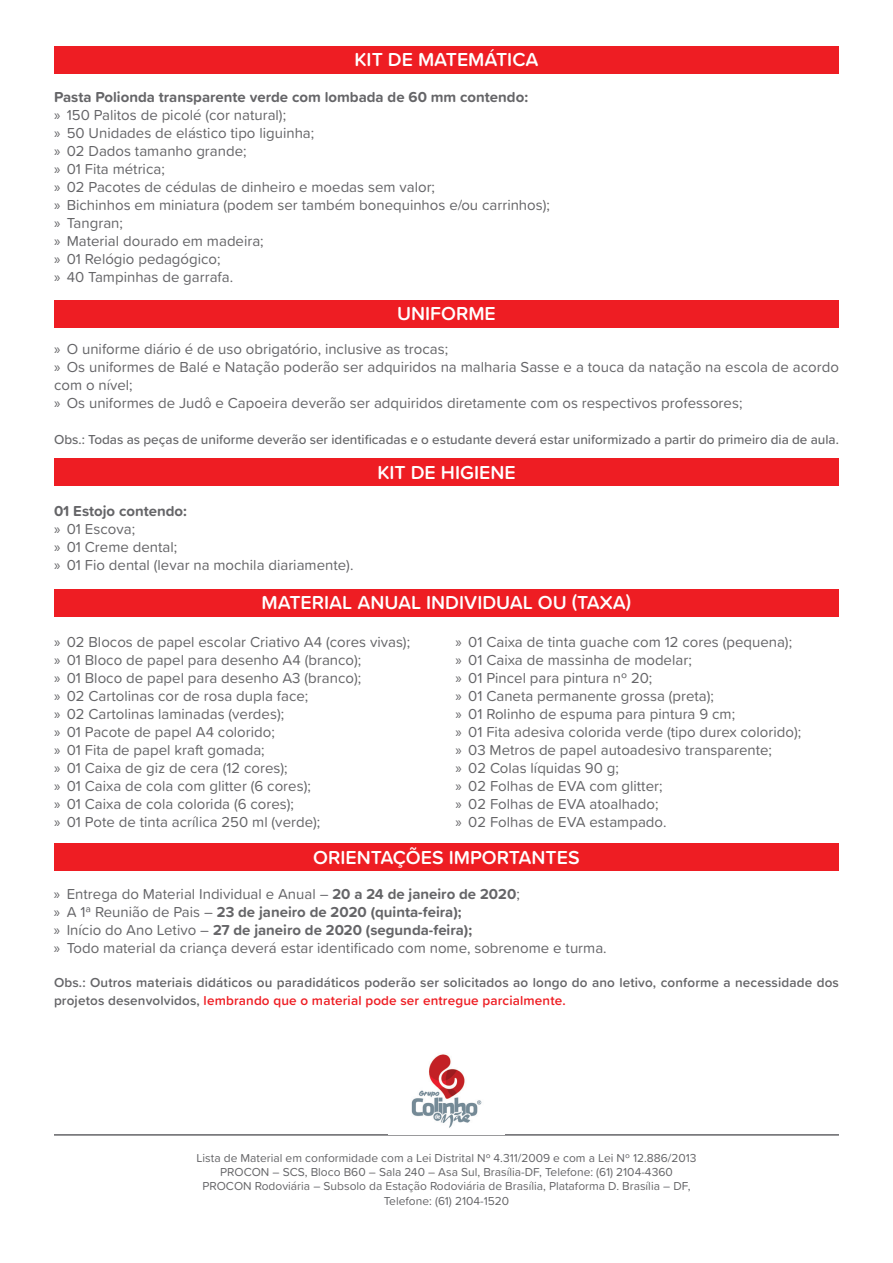
<style>
.page{position:relative;width:893px;height:1263px;background:#fff}
.page>*{position:absolute;margin:0;border:0;box-sizing:border-box;transform-origin:0 0}
.t1{font:600 19.5px "Proxima Soft";color:#fff}
.t2{font:15px/18px "Proxima Soft";color:#656568}
.t3{font:600 13.5px/18px "Proxima Soft";letter-spacing:.01em;color:#656568}
.t4{font:500 13.5px "Proxima Soft";color:#656568}
.t5{font:12px/14.4px "Proxima Soft";color:#656568;text-align:center}
.s1{font-weight:700}
.s2{font-family:"Myriad Pro"}
.s3{color:#ee1d23}
</style>
<div class="page">
<hr style="left:54px;top:1134px;width:785px;height:2px;background:#656568">
<img style="left:411px;top:1054px;width:71px;height:74px">
<div style="left:54px;top:46px;width:785px;height:28px;background:#ee1d23"></div>
<div style="left:54px;top:300px;width:785px;height:28px;background:#ee1d23"></div>
<div style="left:54px;top:458px;width:785px;height:28px;background:#ee1d23"></div>
<div style="left:54px;top:589px;width:785px;height:28px;background:#ee1d23"></div>
<div style="left:54px;top:843px;width:785px;height:28px;background:#ee1d23"></div>
<h1 class="t1" style="left:354px;top:45px;width:185px">KIT DE MATEMÁTICA</h1>
<p class="t2" style="left:54px;top:87px;width:497px"><span class="s1">Pasta Polionda transparente verde com lombada de 60 mm contendo:<br></span><span class="s2">»</span> 150 Palitos de picolé (cor natural);<br><span class="s2">»</span> 50 Unidades de elástico tipo liguinha;<br><span class="s2">»</span> 02 Dados tamanho grande;<br><span class="s2">»</span> 01 Fita métrica;<br><span class="s2">»</span> 02 Pacotes de cédulas de dinheiro e moedas sem valor;<br><span class="s2">»</span> Bichinhos em miniatura (podem ser também bonequinhos e/ou carrinhos); <span class="s2">»</span> Tangran;<br><span class="s2">»</span> Material dourado em madeira;<br><span class="s2">»</span> 01 Relógio pedagógico;<br><span class="s2">»</span> 40 Tampinhas de garrafa.</p>
<h1 class="t1" style="left:397px;top:299px;width:100px">UNIFORME</h1>
<p class="t2" style="left:54px;top:339px;width:786px"><span class="s2">»</span> O uniforme diário é de uso obrigatório, inclusive as trocas;<br><span class="s2">»</span> Os uniformes de Balé e Natação poderão ser adquiridos na malharia Sasse e a touca da natação na escola de acordo com o nível;<br><span class="s2">»</span> Os uniformes de Judô e Capoeira deverão ser adquiridos diretamente com os respectivos professores;</p>
<p class="t4" style="left:54px;top:429px;width:786px">Obs.: Todas as peças de uniforme deverão ser identificadas e o estudante deverá estar uniformizado a partir do primeiro dia de aula.</p>
<p class="t2" style="left:54px;top:501px;width:301px"><span class="s1">01 Estojo contendo:<br></span><span class="s2">»</span> 01 Escova;<br><span class="s2">»</span> 01 Creme dental;<br><span class="s2">»</span> 01 Fio dental (levar na mochila diariamente).</p>
<h1 class="t1" style="left:377px;top:457px;width:140px">KIT DE HIGIENE</h1>
<h1 class="t1" style="left:262px;top:588px;width:371px">MATERIAL ANUAL INDIVIDUAL OU (TAXA)</h1>
<p class="t2" style="left:54px;top:632px;width:358px"><span class="s2">»</span> 02 Blocos de papel escolar Criativo A4 (cores vivas); <span class="s2">»</span> 01 Bloco de papel para desenho A4 (branco);<br><span class="s2">»</span> 01 Bloco de papel para desenho A3 (branco);<br><span class="s2">»</span> 02 Cartolinas cor de rosa dupla face;<br><span class="s2">»</span> 02 Cartolinas laminadas (verdes);<br><span class="s2">»</span> 01 Pacote de papel A4 colorido;<br><span class="s2">»</span> 01 Fita de papel kraft gomada;<br><span class="s2">»</span> 01 Caixa de giz de cera (12 cores);<br><span class="s2">»</span> 01 Caixa de cola com glitter (6 cores);<br><span class="s2">»</span> 01 Caixa de cola colorida (6 cores);<br><span class="s2">»</span> 01 Pote de tinta acrílica 250 ml (verde);</p>
<p class="t2" style="left:455px;top:632px;width:347px"><span class="s2">»</span> 01 Caixa de tinta guache com 12 cores (pequena); <span class="s2">»</span> 01 Caixa de massinha de modelar;<br><span class="s2">»</span> 01 Pincel para pintura nº 20;<br><span class="s2">»</span> 01 Caneta permanente grossa (preta);<br><span class="s2">»</span> 01 Rolinho de espuma para pintura 9 cm;<br><span class="s2">»</span> 01 Fita adesiva colorida verde (tipo durex colorido); <span class="s2">»</span> 03 Metros de papel autoadesivo transparente;<br><span class="s2">»</span> 02 Colas líquidas 90 g;<br><span class="s2">»</span> 02 Folhas de EVA com glitter;<br><span class="s2">»</span> 02 Folhas de EVA atoalhado;<br><span class="s2">»</span> 02 Folhas de EVA estampado.</p>
<h1 class="t1" style="left:313px;top:842px;width:268px">ORIENTAÇÕES IMPORTANTES</h1>
<p class="t2" style="left:54px;top:884px;width:554px"><span class="s2">»</span> Entrega do Material Individual e Anual – <span class="s1">20 a 24 de janeiro de 2020</span>;<br><span class="s2">»</span> A 1ª Reunião de Pais – <span class="s1">23 de janeiro de 2020 (quinta-feira);<br></span><span class="s2">»</span> Início do Ano Letivo – <span class="s1">27 de janeiro de 2020 (segunda-feira);<br></span><span class="s2">»</span> Todo material da criança deverá estar identificado com nome, sobrenome e turma.</p>
<p class="t3" style="left:54px;top:973px;width:786px">Obs.: Outros materiais didáticos ou paradidáticos poderão ser solicitados ao longo do ano letivo, conforme a necessidade dos projetos desenvolvidos, <span class="s3">lembrando que o material pode ser entregue parcialmente.</span></p>
<p class="t5" style="left:196px;top:1150px;width:502px">Lista de Material em conformidade com a Lei Distrital Nº 4.311/2009 e com a Lei Nº 12.886/2013<br>PROCON – SCS, Bloco B60 – Sala 240 – Asa Sul, Brasília-DF, Telefone: (61) 2104-4360<br>PROCON Rodoviária – Subsolo da Estação Rodoviária de Brasília, Plataforma D. Brasília – DF, Telefone: (61) 2104-1520</p>
</div>
